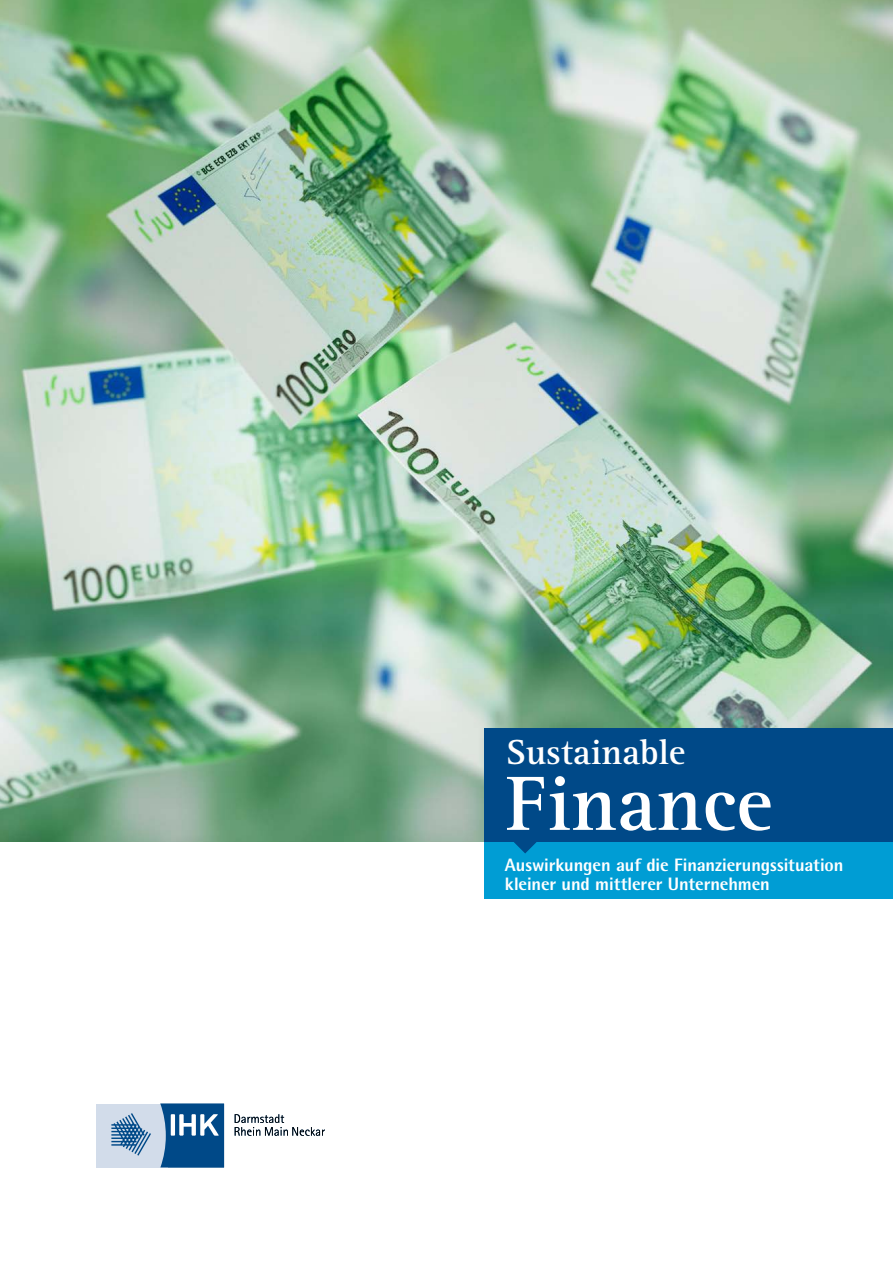
<style>
.page{position:relative;width:893px;height:1263px;background:#fff}
.page>*{position:absolute;margin:0;border:0;box-sizing:border-box;transform-origin:0 0}
.t1{font:700 79.5px "Agfa Rotis Serif";color:#fff}
.t2{font:700 36px "Agfa Rotis Serif";color:#fff}
.t3{font:800 18px/19.5px "Agfa Rotis Semisans";letter-spacing:-.005em;color:#fff}
</style>
<div class="page">
<img style="left:0;top:0;width:893px;height:842px">
<div style="left:96px;top:1104px;width:72px;height:63px;background:#d2dcea"></div>
<svg style="left:111px;top:1113px;width:40px;height:42px"></svg>
<svg style="left:160px;top:1104px;width:64px;height:63px;background:#2d699d"></svg>
<svg style="left:235px;top:1114px;width:90px;height:22px"></svg>
<div style="left:485px;top:729px;width:408px;height:170px;background:#004988"></div>
<div style="left:485px;top:842px;width:408px;height:57px;background:#009dd4"></div>
<svg style="left:514px;top:842px;width:22px;height:11px"></svg>
<h2 class="t2" style="left:506px;top:731px;width:181px">Sustainable</h2>
<h1 class="t1" style="left:506px;top:757px;width:268px">Finance</h1>
<p class="t3" style="left:505px;top:855px;width:340px">Auswirkungen auf die Finanzierungssituation kleiner und mittlerer Unternehmen</p>
</div>
